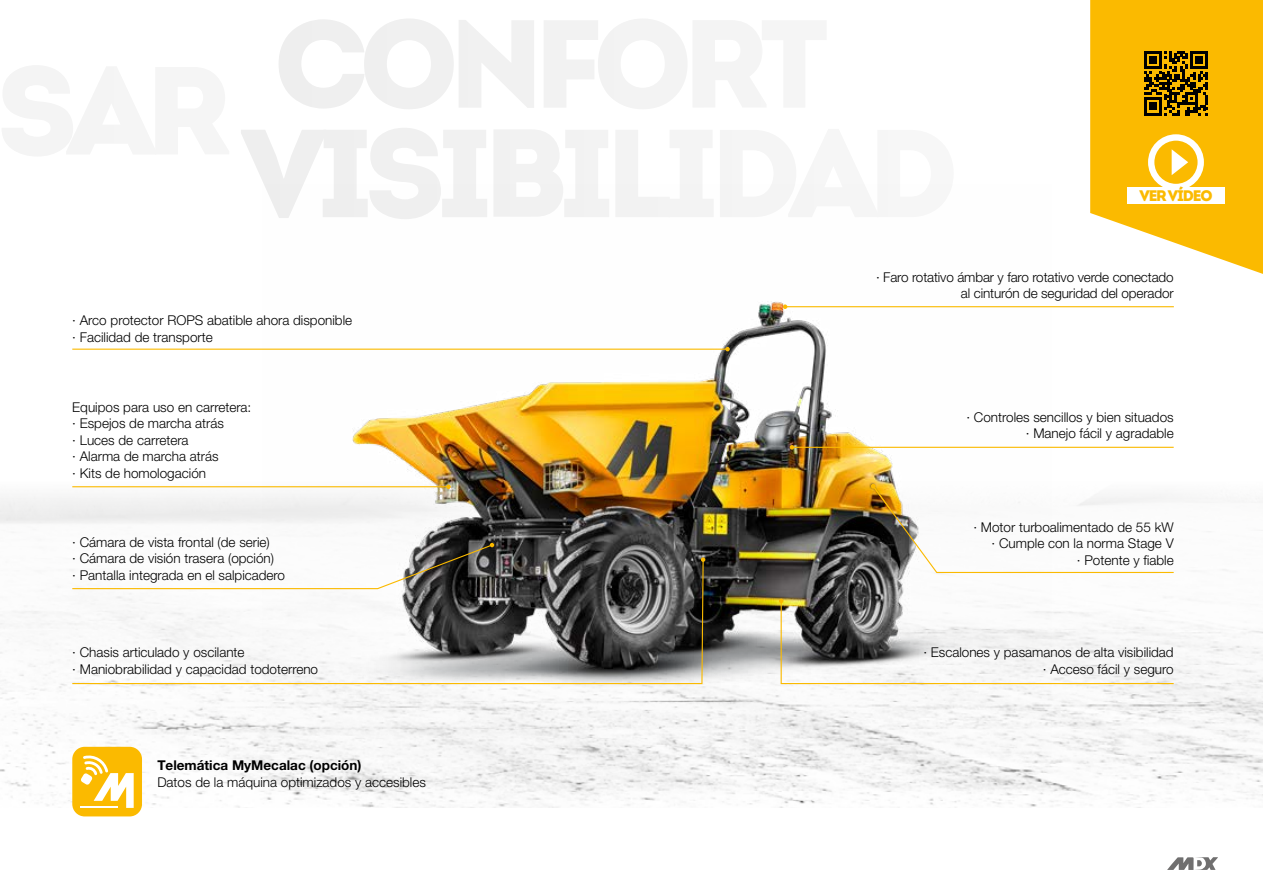
<style>
.page{position:relative;width:1263px;height:893px;background:#fff}
.page>*{position:absolute;margin:0;border:0;box-sizing:border-box;transform-origin:0 0}
.t1{font:900 15.3px "Intro";letter-spacing:-.075em;color:#fbba00}
.t2{font:300 13.5px/16.5px "Helvetica Neue LT Pro";color:#000}
.t3{font:700 13.5px "Helvetica Neue LT Pro";color:#000}
</style>
<div class="page">
<img style="left:0;top:487px;width:1263px;height:321px">
<img style="left:263px;top:301px;width:788px;height:456px">
<hr style="left:72px;top:349px;width:655px;height:1px;background:#fbba00">
<svg style="left:725px;top:347px;width:5px;height:4px"></svg>
<hr style="left:72px;top:486px;width:376px;height:1px;background:#fbba00">
<svg style="left:446px;top:484px;width:5px;height:5px"></svg>
<svg style="left:71px;top:558px;width:633px;height:127px"></svg>
<svg style="left:701px;top:557px;width:4px;height:5px"></svg>
<svg style="left:779px;top:599px;width:396px;height:86px"></svg>
<hr style="left:792px;top:447px;width:382px;height:1px;background:#fbba00">
<svg style="left:790px;top:445px;width:4px;height:5px"></svg>
<svg style="left:71px;top:543px;width:423px;height:47px"></svg>
<hr style="left:785px;top:306px;width:389px;height:1px;background:#fbba00">
<svg style="left:783px;top:304px;width:4px;height:5px"></svg>
<div style="left:869px;top:482px;width:26px;height:33px;background:#000;opacity:.5"></div>
<svg style="left:871px;top:484px;width:304px;height:90px"></svg>
<svg style="left:1090px;top:0;width:173px;height:274px;fill:#fbba00"></svg>
<svg style="left:1144px;top:51px;width:64px;height:64px"></svg>
<div style="left:1148px;top:134px;width:56px;height:56px;border:6px solid #fff;border-radius:50%"></div>
<svg style="left:1172px;top:149px;width:16px;height:26px"></svg>
<div style="left:1127px;top:187px;width:98px;height:17px;background:#fff"></div>
<div style="left:72px;top:747px;width:70px;height:69px;background:#fbba00;border-radius:12px"></div>
<svg style="left:81px;top:755px;width:53px;height:53px"></svg>
<svg style="left:1167px;top:857px;width:51px;height:13px"></svg>
<p class="t1" style="left:1139px;top:186px;width:74px">VER VÍDEO</p>
<p class="t2" style="left:72px;top:312px;width:281px">· Arco protector ROPS abatible ahora disponible · Facilidad de transporte</p>
<p class="t2" style="left:72px;top:398px;width:181px">Equipos para uso en carretera: · Espejos de marcha atrás<br>· Luces de carretera<br>· Alarma de marcha atrás<br>· Kits de homologación</p>
<p class="t2" style="left:72px;top:533px;width:214px">· Cámara de vista frontal (de serie)<br>· Cámara de visión trasera (opción)<br>· Pantalla integrada en el salpicadero</p>
<p class="t2" style="left:876px;top:268px;width:299px;text-align:right">· Faro rotativo ámbar y faro rotativo verde conectado al cinturón de seguridad del operador</p>
<p class="t2" style="left:966px;top:408px;width:209px;text-align:right">· Controles sencillos y bien situados · Manejo fácil y agradable</p>
<p class="t2" style="left:973px;top:518px;width:202px;text-align:right">· Motor turboalimentado de 55 kW · Cumple con la norma Stage V<br>· Potente y fiable</p>
<p class="t2" style="left:72px;top:644px;width:247px">· Chasis articulado y oscilante<br>· Maniobrabilidad y capacidad todoterreno</p>
<p class="t2" style="left:923px;top:644px;width:252px;text-align:right">· Escalones y pasamanos de alta visibilidad · Acceso fácil y seguro</p>
<p class="t3" style="left:157px;top:757px;width:206px">Telemática MyMecalac (opción)</p>
<p class="t2" style="left:157px;top:773px;width:270px">Datos de la máquina optimizados y accesibles</p>
</div>
